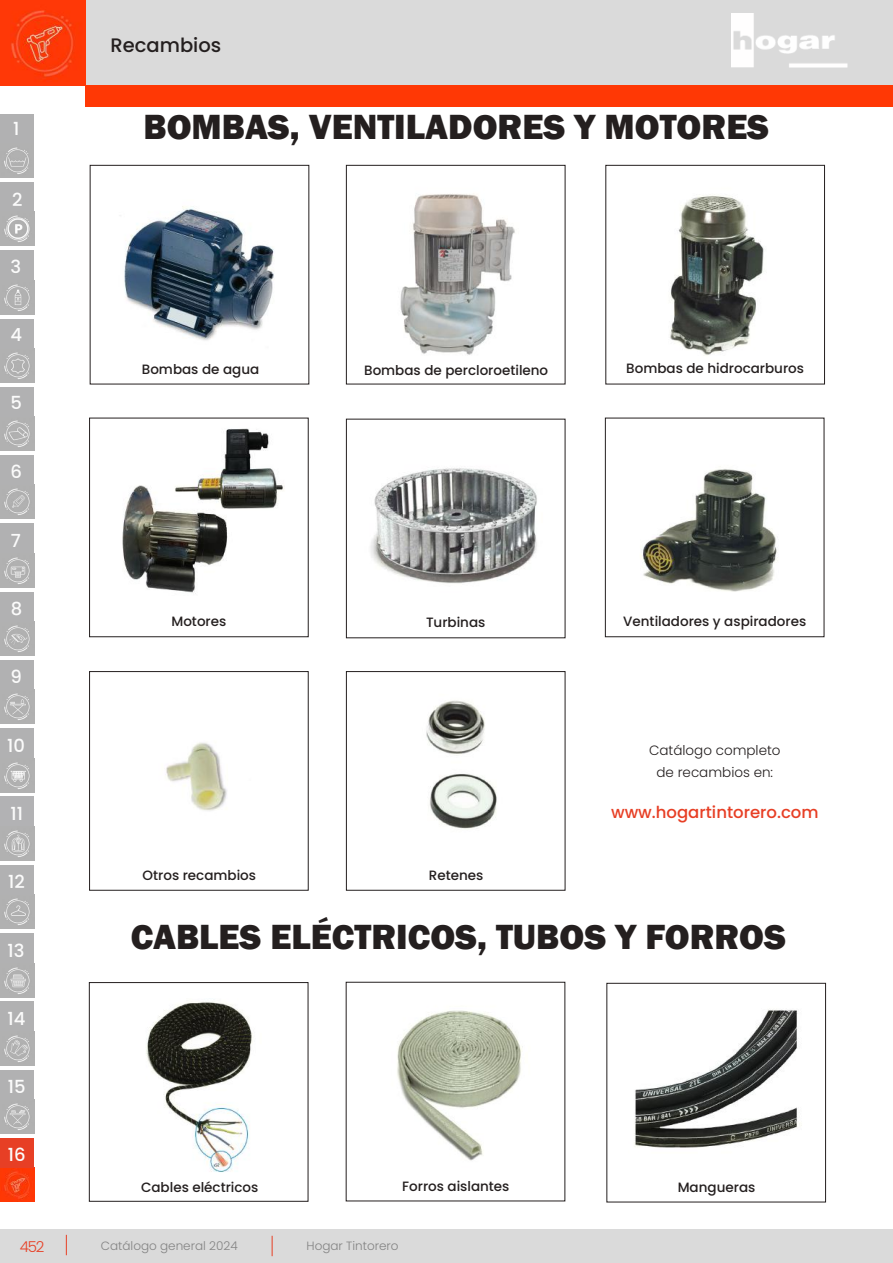
<style>
.page{position:relative;width:893px;height:1263px;background:#fff}
.page>*{position:absolute;margin:0;border:0;box-sizing:border-box;transform-origin:0 0}
.t1{font:800 36px "Franklin Gothic";color:#241f1f}
.t2{font:500 19.5px "Poppins";color:#241f1f}
.t3{font:500 18px "Poppins";color:#fbfbfb}
.t4{font:500 16.5px "Poppins";color:#e73f25}
.t5{font:300 15px "Poppins";color:#e73f25}
.t6{font:500 13.5px "Poppins";color:#241f1f}
.t7{font:300 13.5px/21.6px "Poppins";color:#241f1f;text-align:center}
.t8{font:300 12px "Poppins";color:#838383}
</style>
<div class="page">
<div style="left:0;top:1229px;width:893px;height:34px;background:#dadada"></div>
<svg style="left:272px;top:1236px;width:1px;height:20px"></svg>
<svg style="left:66px;top:1235px;width:1px;height:20px"></svg>
<div style="left:85px;top:0;width:808px;height:85px;background:#dadada"></div>
<img style="left:731px;top:14px;width:116px;height:53px">
<img style="left:0;top:0;width:85px;height:85px">
<div style="left:0;top:114px;width:34px;height:30px;background:#b1b1b2"></div>
<img style="left:0;top:348px;width:34px;height:34px">
<div style="left:0;top:182px;width:34px;height:30px;background:#b1b1b2"></div>
<img style="left:0;top:280px;width:34px;height:34px">
<div style="left:0;top:250px;width:34px;height:30px;background:#b1b1b2"></div>
<img style="left:0;top:212px;width:34px;height:34px">
<div style="left:0;top:319px;width:34px;height:29px;background:#b1b1b2"></div>
<img style="left:0;top:417px;width:34px;height:34px">
<div style="left:0;top:387px;width:34px;height:30px;background:#b1b1b2"></div>
<img style="left:0;top:485px;width:34px;height:34px">
<div style="left:0;top:455px;width:34px;height:30px;background:#b1b1b2"></div>
<img style="left:0;top:553px;width:34px;height:34px">
<div style="left:0;top:523px;width:34px;height:30px;background:#b1b1b2"></div>
<img style="left:0;top:621px;width:34px;height:34px">
<div style="left:0;top:592px;width:34px;height:29px;background:#b1b1b2"></div>
<img style="left:0;top:690px;width:34px;height:34px">
<div style="left:0;top:660px;width:34px;height:30px;background:#b1b1b2"></div>
<img style="left:0;top:758px;width:34px;height:34px">
<div style="left:0;top:728px;width:34px;height:30px;background:#b1b1b2"></div>
<img style="left:0;top:826px;width:34px;height:34px">
<div style="left:0;top:796px;width:34px;height:30px;background:#b2b2b4"></div>
<img style="left:0;top:895px;width:34px;height:34px">
<div style="left:0;top:865px;width:34px;height:30px;background:#b1b1b2"></div>
<img style="left:0;top:963px;width:34px;height:34px">
<div style="left:0;top:933px;width:34px;height:30px;background:#b1b1b2"></div>
<img style="left:0;top:1031px;width:34px;height:34px">
<div style="left:0;top:1001px;width:34px;height:30px;background:#b1b1b2"></div>
<img style="left:0;top:1099px;width:34px;height:34px">
<div style="left:0;top:1070px;width:34px;height:29px;background:#b1b1b2"></div>
<img style="left:0;top:1167px;width:34px;height:34px">
<div style="left:0;top:1138px;width:34px;height:29px;background:#e73f25"></div>
<img style="left:0;top:144px;width:34px;height:34px">
<div style="left:85px;top:85px;width:808px;height:21px;background:#ff3805"></div>
<img style="left:146px;top:1002px;width:107px;height:170px">
<div style="left:89px;top:982px;width:219px;height:219px;border:1px solid #241f1f"></div>
<img style="left:397px;top:1010px;width:126px;height:151px">
<img style="left:634px;top:1009px;width:168px;height:139px">
<div style="left:607px;top:983px;width:219px;height:219px;border:1px solid #241f1f"></div>
<img style="left:640px;top:469px;width:138px;height:123px">
<div style="left:605px;top:418px;width:219px;height:219px;border:1px solid #241f1f"></div>
<img style="left:124px;top:206px;width:150px;height:135px">
<img style="left:400px;top:194px;width:115px;height:161px">
<div style="left:346px;top:165px;width:219px;height:219px;border:1px solid #241f1f"></div>
<img style="left:122px;top:428px;width:162px;height:166px">
<div style="left:89px;top:418px;width:219px;height:219px;border:1px solid #241f1f"></div>
<img style="left:166px;top:742px;width:61px;height:69px">
<div style="left:89px;top:671px;width:219px;height:219px;border:1px solid #241f1f"></div>
<img style="left:670px;top:195px;width:94px;height:161px">
<div style="left:606px;top:165px;width:219px;height:219px;border:1px solid #241f1f"></div>
<img style="left:426px;top:700px;width:71px;height:129px">
<div style="left:346px;top:671px;width:219px;height:219px;border:1px solid #241f1f"></div>
<img style="left:370px;top:468px;width:167px;height:116px">
<h3 class="t3" style="left:13px;top:119px;width:8px">1</h3>
<h3 class="t3" style="left:12px;top:189px;width:12px">2</h3>
<h3 class="t3" style="left:10px;top:256px;width:12px">3</h3>
<h3 class="t3" style="left:10px;top:324px;width:13px">4</h3>
<h3 class="t3" style="left:10px;top:393px;width:13px">5</h3>
<h3 class="t3" style="left:10px;top:461px;width:13px">6</h3>
<h3 class="t3" style="left:11px;top:530px;width:12px">7</h3>
<h3 class="t3" style="left:11px;top:598px;width:13px">8</h3>
<h3 class="t3" style="left:10px;top:666px;width:13px">9</h3>
<h3 class="t3" style="left:7px;top:735px;width:19px">10</h3>
<h3 class="t3" style="left:11px;top:803px;width:14px">11</h3>
<h3 class="t3" style="left:8px;top:871px;width:18px">12</h3>
<h3 class="t3" style="left:8px;top:940px;width:18px">13</h3>
<h3 class="t3" style="left:8px;top:1008px;width:19px">14</h3>
<h3 class="t3" style="left:8px;top:1076px;width:19px">15</h3>
<h3 class="t3" style="left:8px;top:1144px;width:19px">16</h3>
<p class="t5" style="left:20px;top:1237px;width:26px">452</p>
<h2 class="t2" style="left:111px;top:34px;width:112px">Recambios</h2>
<h1 class="t1" style="left:144px;top:104px;width:627px">BOMBAS, VENTILADORES Y MOTORES</h1>
<p class="t6" style="left:142px;top:362px;width:119px">Bombas de agua</p>
<p class="t6" style="left:364px;top:362px;width:186px">Bombas de percloroetileno</p>
<p class="t6" style="left:626px;top:360px;width:179px">Bombas de hidrocarburos</p>
<p class="t6" style="left:171px;top:613px;width:56px">Motores</p>
<p class="t6" style="left:426px;top:614px;width:61px">Turbinas</p>
<p class="t6" style="left:623px;top:613px;width:185px">Ventiladores y aspiradores</p>
<p class="t6" style="left:143px;top:867px;width:115px">Otros recambios</p>
<p class="t6" style="left:429px;top:867px;width:56px">Retenes</p>
<p class="t7" style="left:649px;top:740px;width:133px">Catálogo completo de recambios en:</p>
<p class="t4" style="left:611px;top:803px;width:209px">www.hogartintorero.com</p>
<h1 class="t1" style="left:131px;top:913px;width:657px">CABLES ELÉCTRICOS, TUBOS Y FORROS</h1>
<p class="t6" style="left:141px;top:1179px;width:119px">Cables eléctricos</p>
<p class="t6" style="left:402px;top:1178px;width:109px">Forros aislantes</p>
<p class="t6" style="left:678px;top:1180px;width:79px">Mangueras</p>
<p class="t8" style="left:101px;top:1239px;width:138px">Catálogo general 2024</p>
<p class="t8" style="left:306px;top:1239px;width:94px">Hogar Tintorero</p>
</div>
